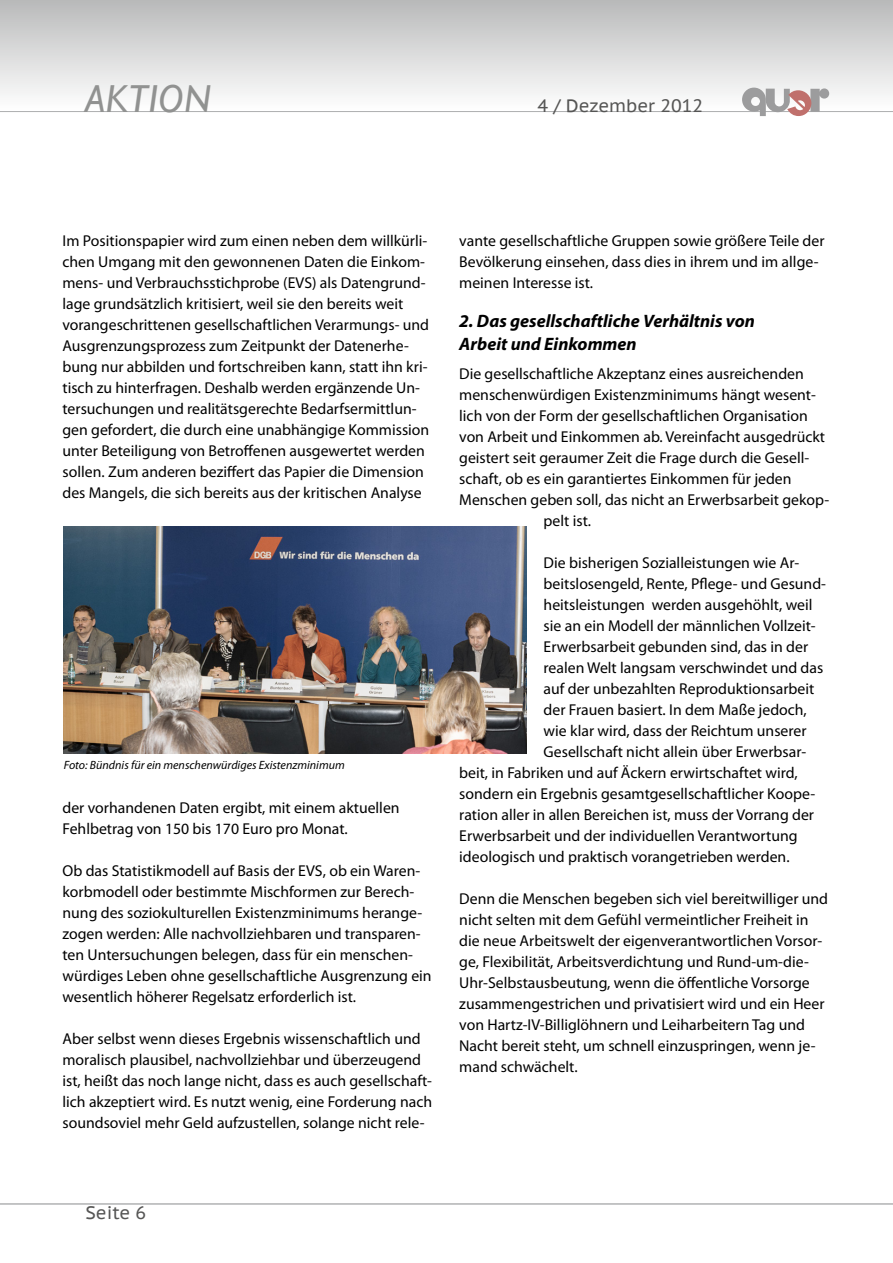
<style>
.page{position:relative;width:893px;height:1263px;background:#fff}
.page>*{position:absolute;margin:0;border:0;box-sizing:border-box;transform-origin:0 0}
.t1{font:italic 39px "Gill Sans";letter-spacing:.01em;color:#919291}
.t2{font:italic 700 18px/22.5px "Myriad Pro";color:#000}
.t3{font:18px "PT Sans Caption";color:#565655}
.t4{font:15.75px/21px "Myriad Pro";color:#000}
.t5{font:italic 12px "Myriad Pro";color:#000}
</style>
<div class="page">
<hr style="left:0;top:111px;width:893px;height:1px;background:#b1b2b3">
<hr style="left:0;top:1203px;width:893px;height:2px;background:#b1b2b3">
<div style="left:0;top:0;width:893px;height:111px;background:linear-gradient(to bottom,#b9baba,#fff)"></div>
<svg style="left:742px;top:88px;width:87px;height:28px"></svg>
<img style="left:64px;top:526px;width:463px;height:227px">
<h1 class="t1" style="left:85px;top:76px;width:127px">AKTION</h1>
<p class="t3" style="left:538px;top:94px;width:167px">4 / Dezember 2012</p>
<p class="t4" style="left:63px;top:230px;width:368px">Im Positionspapier wird zum einen neben dem willkürli&shy;chen Umgang mit den gewonnenen Daten die Einkom&shy;mens- und Verbrauchsstichprobe (EVS) als Datengrund&shy;lage grundsätzlich kritisiert, weil sie den bereits weit vorangeschrittenen gesellschaftlichen Verarmungs- und Ausgrenzungsprozess zum Zeitpunkt der Datenerhe&shy;bung nur abbilden und fortschreiben kann, statt ihn kri&shy;tisch zu hinterfragen. Deshalb werden ergänzende Un&shy;tersuchungen und realitätsgerechte Bedarfsermittlun&shy;gen gefordert, die durch eine unabhängige Kommission unter Beteiligung von Betroffenen ausgewertet werden sollen. Zum anderen beziffert das Papier die Dimension des Mangels, die sich bereits aus der kritischen Analyse</p>
<p class="t5" style="left:64px;top:758px;width:282px">Foto: Bündnis für ein menschenwürdiges Existenzminimum</p>
<p class="t4" style="left:63px;top:797px;width:339px">der vorhandenen Daten ergibt, mit einem aktuellen<br>Fehlbetrag von 150 bis 170 Euro pro Monat.</p>
<p class="t4" style="left:63px;top:860px;width:371px">Ob das Statistikmodell auf Basis der EVS, ob ein Waren&shy;korbmodell oder bestimmte Mischformen zur Berech&shy;nung des soziokulturellen Existenzminimums herange&shy;zogen werden: Alle nachvollziehbaren und transparen&shy;ten Untersuchungen belegen, dass für ein menschen&shy;würdiges Leben ohne gesellschaftliche Ausgrenzung ein wesentlich höherer Regelsatz erforderlich ist.</p>
<p class="t4" style="left:63px;top:1028px;width:371px">Aber selbst wenn dieses Ergebnis wissenschaftlich und moralisch plausibel, nachvollziehbar und überzeugend ist, heißt das noch lange nicht, dass es auch gesellschaft&shy;lich akzeptiert wird. Es nutzt wenig, eine Forderung nach soundsoviel mehr Geld aufzustellen, solange nicht rele-</p>
<p class="t4" style="left:459px;top:230px;width:367px">vante gesellschaftliche Gruppen sowie größere Teile der<br>Bevölkerung einsehen, dass dies in ihrem und im allge&shy;meinen Interesse ist.</p>
<p class="t2" style="left:459px;top:309px;width:297px">2. Das gesellschaftliche Verhältnis von<br>Arbeit und Einkommen</p>
<p class="t4" style="left:459px;top:363px;width:346px">Die gesellschaftliche Akzeptanz eines ausreichenden</p>
<p class="t4" style="left:459px;top:384px;width:358px">menschenwürdigen Existenzminimums hängt wesent-</p>
<p class="t4" style="left:459px;top:405px;width:350px">lich von der Form der gesellschaftlichen Organisation</p>
<p class="t4" style="left:459px;top:426px;width:367px">von Arbeit und Einkommen ab. Vereinfacht ausgedrückt</p>
<p class="t4" style="left:459px;top:447px;width:352px">geistert seit geraumer Zeit die Frage durch die Gesell-</p>
<p class="t4" style="left:459px;top:468px;width:334px">schaft, ob es ein garantiertes Einkommen für jeden</p>
<p class="t4" style="left:459px;top:489px;width:371px">Menschen geben soll, das nicht an Erwerbsarbeit gekop-</p>
<p class="t4" style="left:544px;top:510px;width:49px">pelt ist.</p>
<p class="t4" style="left:544px;top:552px;width:257px">Die bisherigen Sozialleistungen wie Ar-</p>
<p class="t4" style="left:544px;top:573px;width:284px">beitslosengeld, Rente, Pflege- und Gesund-</p>
<p class="t4" style="left:544px;top:594px;width:270px">heitsleistungen werden ausgehöhlt, weil</p>
<p class="t4" style="left:544px;top:615px;width:274px">sie an ein Modell der männlichen Vollzeit-</p>
<p class="t4" style="left:544px;top:636px;width:266px">Erwerbsarbeit gebunden sind, das in der</p>
<p class="t4" style="left:544px;top:657px;width:281px">realen Welt langsam verschwindet und das</p>
<p class="t4" style="left:544px;top:678px;width:272px">auf der unbezahlten Reproduktionsarbeit</p>
<p class="t4" style="left:544px;top:699px;width:265px">der Frauen basiert. In dem Maße jedoch,</p>
<p class="t4" style="left:544px;top:720px;width:264px">wie klar wird, dass der Reichtum unserer</p>
<p class="t4" style="left:544px;top:741px;width:264px">Gesellschaft nicht allein über Erwerbsar-</p>
<p class="t4" style="left:459px;top:762px;width:340px">beit, in Fabriken und auf Äckern erwirtschaftet wird,</p>
<p class="t4" style="left:459px;top:783px;width:357px">sondern ein Ergebnis gesamtgesellschaftlicher Koope-</p>
<p class="t4" style="left:459px;top:804px;width:356px">ration aller in allen Bereichen ist, muss der Vorrang der</p>
<p class="t4" style="left:459px;top:825px;width:340px">Erwerbsarbeit und der individuellen Verantwortung</p>
<p class="t4" style="left:459px;top:846px;width:332px">ideologisch und praktisch vorangetrieben werden.</p>
<p class="t4" style="left:459px;top:888px;width:370px">Denn die Menschen begeben sich viel bereitwilliger und nicht selten mit dem Gefühl vermeintlicher Freiheit in die neue Arbeitswelt der eigenverantwortlichen Vorsor&shy;ge, Flexibilität, Arbeitsverdichtung und Rund-um-die-Uhr-Selbstausbeutung, wenn die öffentliche Vorsorge zusammengestrichen und privatisiert wird und ein Heer von Hartz-IV-Billiglöhnern und Leiharbeitern Tag und Nacht bereit steht, um schnell einzuspringen, wenn je&shy;mand schwächelt.</p>
<p class="t3" style="left:86px;top:1201px;width:62px">Seite 6</p>
</div>
